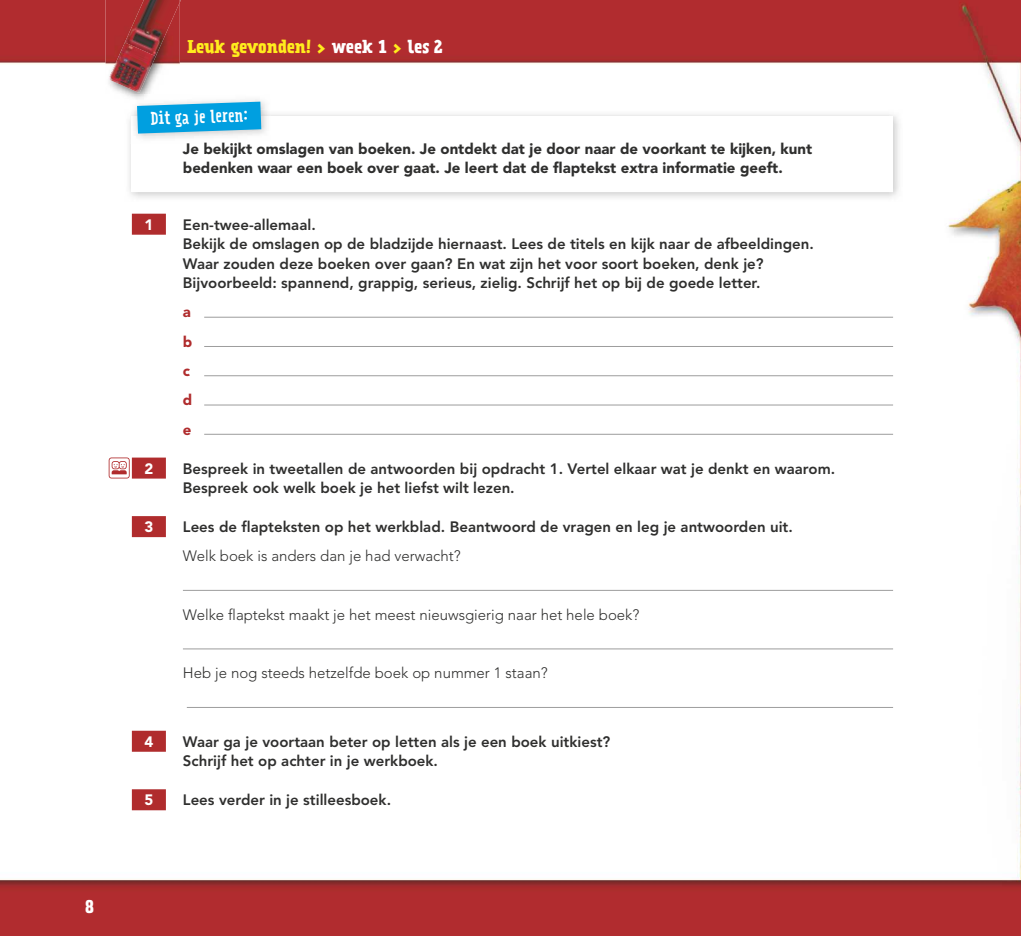
<style>
.page{position:relative;width:1021px;height:936px;background:#fff}
.page>*{position:absolute;margin:0;border:0;box-sizing:border-box;transform-origin:0 0}
.t1{font:700 16.5px "Prater Serif OT";letter-spacing:-.015em;color:#ffed1d}
.t2{font:16.5px "Prater Serif OT";color:#fff}
.t3{font:700 16.5px "Prater Serif OT";color:#fff}
.t4{font:800 15px/19.5px "Avenir LT Std";color:#2f2f2e}
.t5{font:900 15px/19.5px "Avenir LT Std";color:#2f2f2e}
.t6{font:300 15px "Avenir LT Std";color:#2f2f2e}
.t7{font:900 15px "Avenir LT Std";color:#fff}
.t8{font:900 15px/29.2px "Avenir LT Std";color:#b02c2d}
.s1{color:#fff}
</style>
<div class="page">
<img style="left:0;top:0;width:1020px;height:935px">
<img style="left:125px;top:110px;width:777px;height:92px">
<div style="left:132px;top:117px;width:761px;height:75px;background:#fff"></div>
<img style="left:130px;top:95px;width:141px;height:48px">
<img style="left:132px;top:117px;width:139px;height:26px">
<svg style="left:137px;top:102px;width:124px;height:32px;background:#20a9e1"></svg>
<div style="left:132px;top:214px;width:34px;height:21px;background:#b02c2d"></div>
<hr style="left:204px;top:317px;width:689px;height:1px;background:#9d9d9d">
<hr style="left:204px;top:346px;width:689px;height:1px;background:#9d9d9d">
<hr style="left:204px;top:375px;width:689px;height:1px;background:#9d9d9d">
<hr style="left:204px;top:404px;width:689px;height:1px;background:#9d9d9d">
<hr style="left:204px;top:434px;width:689px;height:1px;background:#9d9d9d">
<div style="left:132px;top:457px;width:34px;height:21px;background:#b02c2d"></div>
<div style="left:132px;top:516px;width:34px;height:21px;background:#b02c2d"></div>
<hr style="left:183px;top:590px;width:710px;height:1px;background:#9d9d9d">
<hr style="left:183px;top:648px;width:710px;height:1px;background:#9d9d9d">
<hr style="left:187px;top:707px;width:706px;height:1px;background:#9d9d9d">
<div style="left:132px;top:730px;width:34px;height:21px;background:#b02c2d"></div>
<div style="left:132px;top:789px;width:34px;height:21px;background:#b02c2d"></div>
<svg style="left:109px;top:457px;width:21px;height:21px"></svg>
<img style="left:106px;top:0;width:74px;height:102px">
<img style="left:130px;top:95px;width:50px;height:7px">
<svg style="left:180px;top:0;width:10px;height:2px"></svg>
<img style="left:125px;top:0;width:55px;height:56px">
<img style="left:108px;top:42px;width:48px;height:51px">
<p class="t3" style="left:85px;top:894px;width:10px">8</p>
<p class="t1" style="left:187px;top:36px;width:257px">Leuk gevonden! &gt; <span class="s1">week 1</span> &gt; <span class="s1">les 2</span></p>
<p class="t2" style="left:150px;top:108px;width:98px;rotate:-2deg">Dit ga je leren:</p>
<p class="t5" style="left:183px;top:139px;width:631px">Je bekijkt omslagen van boeken. Je ontdekt dat je door naar de voorkant te kijken, kunt bedenken waar een boek over gaat. Je leert dat de aptekst extra informatie geeft.</p>
<p class="t7" style="left:144px;top:215px;width:10px">1</p>
<p class="t4" style="left:183px;top:215px;width:632px">Een-twee-allemaal.<br>Bekijk de omslagen op de bladzijde hiernaast. Lees de titels en kijk naar de afbeeldingen.<br>Waar zouden deze boeken over gaan? En wat zijn het voor soort boeken, denk je?<br>Bijvoorbeeld: spannend, grappig, serieus, zielig. Schrijf het op bij de goede letter.</p>
<p class="t8" style="left:183px;top:297px;width:11px">a b c d e</p>
<p class="t7" style="left:144px;top:459px;width:10px">2</p>
<p class="t4" style="left:183px;top:458px;width:653px">Bespreek in tweetallen de antwoorden bij opdracht 1. Vertel elkaar wat je denkt en waarom.<br>Bespreek ook welk boek je het liefst wilt lezen.</p>
<p class="t7" style="left:144px;top:517px;width:10px">3</p>
<p class="t4" style="left:183px;top:517px;width:611px">Lees de flapteksten op het werkblad. Beantwoord de vragen en leg je antwoorden uit.</p>
<p class="t6" style="left:183px;top:547px;width:279px">Welk boek is anders dan je had verwacht?</p>
<p class="t6" style="left:183px;top:606px;width:458px">Welke flaptekst maakt je het meest nieuwsgierig naar het hele boek?</p>
<p class="t6" style="left:183px;top:664px;width:366px">Heb je nog steeds hetzelfde boek op nummer 1 staan?</p>
<p class="t7" style="left:144px;top:732px;width:10px">4</p>
<p class="t4" style="left:183px;top:731px;width:429px">Waar ga je voortaan beter op letten als je een boek uitkiest?<br>Schrijf het op achter in je werkboek.</p>
<p class="t7" style="left:144px;top:790px;width:10px">5</p>
<p class="t4" style="left:183px;top:790px;width:210px">Lees verder in je stilleesboek.</p>
</div>
